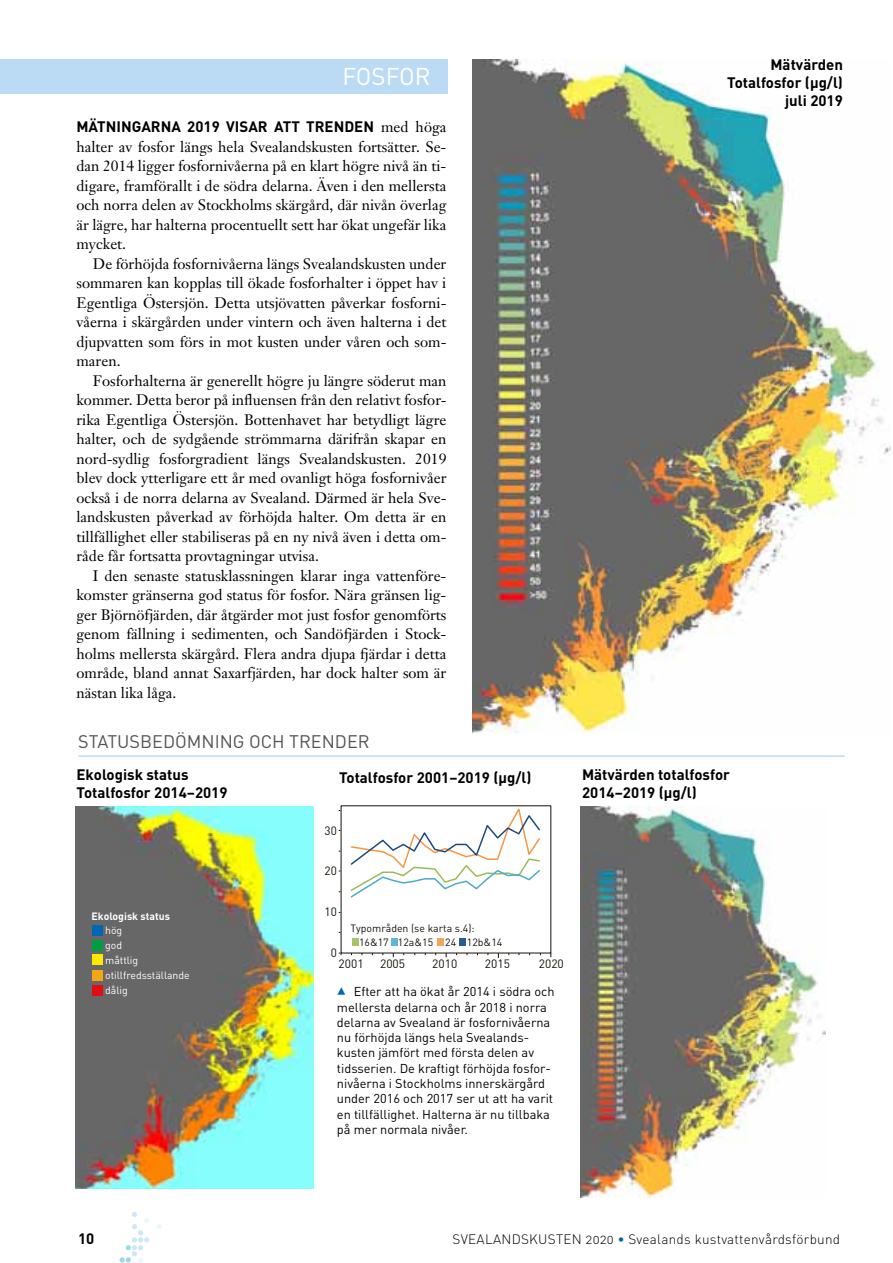
<style>
.page{position:relative;width:893px;height:1263px;background:#fff}
.page>*{position:absolute;margin:0;border:0;box-sizing:border-box;transform-origin:0 0}
.t1{font:24px "DIN";color:#fff}
.t2{font:18px "DIN";color:#535454}
.t3{font:15px/19.5px "Janson Text";color:#000;text-align:justify}
.t4{font:700 15px/18px "DIN";color:#000}
.t5{font:700 13.5px "DIN";color:#15120b}
.t6{font:13.5px "DIN Light Alternate";letter-spacing:.02em;color:#000}
.t7{font:700 13.5px "DIN";color:#1d1d1b}
.t8{font:12.75px/15.3px "DIN";color:#000}
.t9{font:12px "DIN";color:#15120b}
.t10{font:10.5px/14.2px "DIN";color:#15120b}
.t11{font:10.5px/15px "DIN";color:#fff}
.t12{font:700 10.5px "DIN";color:#fff}
.s1{font-family:"Janson Text";font-weight:400}
.s2{color:#1d1d1b}
.s3{color:#0068b2}
</style>
<div class="page">
<svg style="left:157px;top:1224px;width:5px;height:5px"></svg>
<svg style="left:120px;top:1212px;width:29px;height:51px"></svg>
<img style="left:472px;top:60px;width:418px;height:674px">
<div style="left:0;top:60px;width:447px;height:34px;background:#bbdbf4"></div>
<hr style="left:78px;top:755px;width:767px;height:2px;background:#bbdbf4">
<img style="left:581px;top:807px;width:245px;height:390px">
<img style="left:75px;top:807px;width:238px;height:381px">
<div style="left:92px;top:926px;width:10px;height:10px;background:#0068b2"></div>
<div style="left:92px;top:940px;width:10px;height:10px;background:#009d43"></div>
<div style="left:92px;top:955px;width:10px;height:10px;background:#ffe800"></div>
<div style="left:92px;top:970px;width:10px;height:10px;background:#f2a517"></div>
<div style="left:92px;top:985px;width:10px;height:10px;background:#e50b14"></div>
<div style="left:353px;top:938px;width:6px;height:8px;background:#aac46c"></div>
<div style="left:391px;top:938px;width:7px;height:8px;background:#5abbd2"></div>
<div style="left:437px;top:938px;width:7px;height:8px;background:#f6a659"></div>
<div style="left:460px;top:938px;width:6px;height:8px;background:#285e91"></div>
<svg style="left:349px;top:805px;width:192px;height:93px"></svg>
<h1 class="t1" style="left:342px;top:61px;width:89px">fosfor</h1>
<p class="t4" style="left:727px;top:55px;width:117px;text-align:right">Mätvärden<br>Totalfosfor (µg/l) juli 2019</p>
<p class="t4" style="left:76px;top:117px;width:372px">Mätningarna 2019 visar att trende n <span class="s1">med höga</span></p>
<p class="t3" style="left:76px;top:136px;width:372px">halter av fosfor längs hela Svealandskusten fortsätter. Se&shy;dan 2014 ligger fosfornivåerna på en klart högre nivå än ti&shy;digare, framförallt i de södra delarna. Även i den mellersta och norra delen av Stockholms skärgård, där nivån överlag är lägre, har halterna procentuellt sett har ökat ungefär lika mycket.</p>
<p class="t3" style="left:76px;top:253px;width:372px;text-indent:16px">De förhöjda fosfornivåerna längs Svealandskusten under sommaren kan kopplas till ökade fosforhalter i öppet hav i Egentliga Östersjön. Detta utsjövatten påverkar fosforni&shy;våerna i skärgården under vintern och även halterna i det djupvatten som förs in mot kusten under våren och som&shy;maren.</p>
<p class="t3" style="left:76px;top:370px;width:372px;text-indent:16px">Fosforhalterna är generellt högre ju längre söderut man kommer. Detta beror på influensen från den relativt fosfor&shy;rika Egentliga Östersjön. Bottenhavet har betydligt lägre halter, och de sydgående strömmarna därifrån skapar en nord-sydlig fosforgradient längs Svealandskusten. 2019 blev dock ytterligare ett år med ovanligt höga fosfornivåer också i de norra delarna av Svealand. Därmed är hela Sve&shy;landskusten påverkad av förhöjda halter. Om detta är en tillfällighet eller stabiliseras på en ny nivå även i detta om&shy;råde får fortsatta provtagningar utvisa.</p>
<p class="t3" style="left:76px;top:565px;width:372px;text-indent:16px">I den senaste statusklassningen klarar inga vattenföre&shy;komster gränserna god status för fosfor. Nära gränsen lig&shy;ger Björnöfjärden, där åtgärder mot just fosfor genomförts genom fällning i sedimenten, och Sandöfjärden i Stock&shy;holms mellersta skärgård. Flera andra djupa fjärdar i detta område, bland annat Saxarfjärden, har dock halter som är nästan lika låga.</p>
<p class="t5" style="left:333px;top:575px;width:120px">Salthalt2001-2019(<span class="s2">m)</span></p>
<p class="t9" style="left:331px;top:609px;width:8px">6</p>
<p class="t9" style="left:331px;top:650px;width:8px">4</p>
<p class="t2" style="left:78px;top:730px;width:42px">statusb</p>
<p class="t2" style="left:152px;top:730px;width:219px">edömning och trender</p>
<p class="t9" style="left:339px;top:743px;width:27px">2001</p>
<p class="t4" style="left:77px;top:765px;width:153px">Ekologisk status<br>Totalfosfor 2014–2019</p>
<p class="t12" style="left:92px;top:909px;width:80px">Ekologisk status</p>
<p class="t11" style="left:105px;top:922px;width:86px">hög<br>god<br>måttlig otillfredsställande dålig</p>
<p class="t4" style="left:339px;top:768px;width:194px">Totalfosfor 2001–2019 (µg/l)</p>
<p class="t9" style="left:325px;top:823px;width:14px">30</p>
<p class="t9" style="left:325px;top:863px;width:14px">20</p>
<p class="t9" style="left:325px;top:904px;width:14px">10</p>
<p class="t9" style="left:331px;top:945px;width:8px">0</p>
<p class="t10" style="left:359px;top:920px;width:145px;text-indent:-9px">Typområden (se karta s.4):<br>16&amp;17 12a&amp;15 24 12b&amp;14</p>
<p class="t9" style="left:339px;top:956px;width:27px">2001</p>
<p class="t9" style="left:380px;top:956px;width:27px">2005</p>
<p class="t9" style="left:432px;top:956px;width:27px">2010</p>
<p class="t9" style="left:485px;top:956px;width:27px">2015</p>
<p class="t9" style="left:539px;top:956px;width:27px">2020</p>
<p class="t8" style="left:337px;top:984px;width:219px;text-indent:17px">Efter att ha ökat år 2014 i södra och mellersta delarna och år 2018 i norra delarna av Svealand är fosfornivåerna nu förhöjda längs hela Svealands&shy;kusten jämfört med första delen av tidsserien. De kraftigt förhöjda fosfor&shy;nivåerna i Stockholms innerskärgård under 2016 och 2017 ser ut att ha varit en tillfällighet. Halterna är nu tillbaka på mer normala nivåer.</p>
<p class="t5" style="left:323px;top:1003px;width:144px">Totalkväve 2001-2019 (</p>
<p class="t7" style="left:439px;top:1003px;width:31px">µg/l)</p>
<p class="t4" style="left:582px;top:765px;width:149px">Mätvärden totalfosfor<br>2014–2019 (µg/l)</p>
<p class="t5" style="left:598px;top:787px;width:120px">Klorofyll2001-2019 (</p>
<p class="t4" style="left:78px;top:1228px;width:18px">10</p>
<p class="t6" style="left:453px;top:1230px;width:389px">Svealandskusten 2020 <span class="s3">•</span> Svealands kustvattenvårdsförbund</p>
</div>
